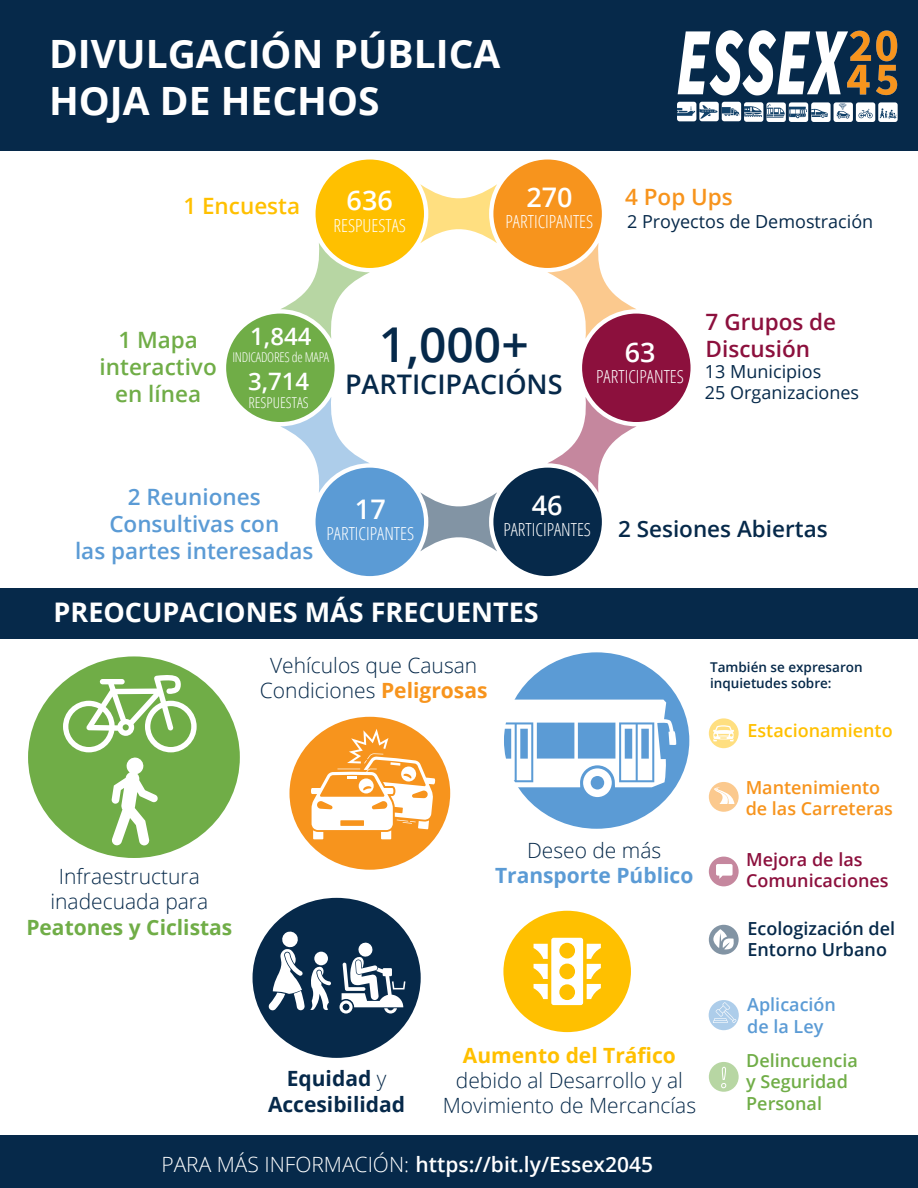
<style>
.page{position:relative;width:918px;height:1188px;background:#fff}
.page>*{position:absolute;margin:0;border:0;box-sizing:border-box;transform-origin:0 0}
.t1{font:600 48px "Open Sans";color:#06294a}
.t2{font:700 39px/46.8px "Open Sans";color:#fff}
.t3{font:700 27px "Open Sans";color:#fff}
.t4{font:600 27px "Open Sans";color:#06294a}
.t5{font:600 27px "Open Sans";color:#fff}
.t6{font:600 24px "Open Sans";color:#fff}
.t7{font:600 22.5px/27px "Open Sans";color:#5b9bd5;text-align:center}
.t8{font:600 22.5px/27px "Open Sans";color:#70ad47;text-align:center}
.t9{font:600 22.5px/27px "Open Sans";color:#8c103d}
.t10{font:600 22.5px "Open Sans";color:#06294a}
.t11{font:600 22.5px "Open Sans";color:#ffc000}
.t12{font:600 22.5px "Open Sans";color:#f7941d}
.t13{font:300 21px/25.2px "Open Sans";color:#06294a;text-align:center}
.t14{font:600 21px "Open Sans";color:#fff}
.t15{font:700 21px/25.2px "Open Sans";color:#06294a;text-align:center}
.t16{font:700 21px "Open Sans";color:#70ad47}
.t17{font:700 21px "Open Sans";color:#5b9bd5}
.t18{font:700 21px "Open Sans";color:#ffc000}
.t19{font:300 condensed 18px "Open Sans";color:#fff}
.t20{font:18px/21.6px "Open Sans";color:#06294a}
.t21{font:600 18px/21.6px "Open Sans";color:#70ad47}
.t22{font:600 18px/21.6px "Open Sans";color:#06294a}
.t23{font:600 18px/21.6px "Open Sans";color:#f7941d}
.t24{font:600 18px/21.6px "Open Sans";color:#8c103d}
.t25{font:600 18px/21.6px "Open Sans";color:#5b9bd5}
.t26{font:600 18px "Open Sans";color:#ffc000}
.t27{font:300 condensed 15px "Open Sans";color:#fff}
.t28{font:600 13.5px/16.2px "Open Sans";color:#06294a}
.t29{font:300 condensed 13.5px "Open Sans";letter-spacing:-.02em;color:#fff}
.s1{font-weight:700;color:#f7941d}
.s2{font-weight:300}
</style>
<div class="page">
<div style="left:504px;top:652px;width:185px;height:177px;background:#5b9bd5;border-radius:50%"></div>
<div style="left:0;top:589px;width:918px;height:50px;background:#06294a"></div>
<div style="left:0;top:0;width:918px;height:151px;background:#06294a"></div>
<div style="left:493px;top:160px;width:109px;height:108px;background:#f7941d;border-radius:50%"></div>
<div style="left:316px;top:160px;width:108px;height:108px;background:#ffc000;border-radius:50%"></div>
<div style="left:493px;top:468px;width:109px;height:108px;background:#06294a;border-radius:50%"></div>
<div style="left:582px;top:314px;width:109px;height:108px;background:#8c103d;border-radius:50%"></div>
<div style="left:226px;top:314px;width:109px;height:108px;background:#70ad47;border-radius:50%"></div>
<div style="left:316px;top:468px;width:108px;height:108px;background:#5b9bd5;border-radius:50%"></div>
<svg style="left:280px;top:243px;width:90px;height:96px"></svg>
<svg style="left:420px;top:184px;width:77px;height:59px"></svg>
<svg style="left:547px;top:397px;width:90px;height:96px"></svg>
<svg style="left:547px;top:243px;width:90px;height:96px"></svg>
<svg style="left:280px;top:397px;width:90px;height:96px"></svg>
<svg style="left:420px;top:492px;width:77px;height:59px"></svg>
<div style="left:253px;top:898px;width:168px;height:160px;background:#06294a;border-radius:50%"></div>
<div style="left:503px;top:911px;width:128px;height:121px;background:#ffc000;border-radius:50%"></div>
<div style="left:28px;top:656px;width:212px;height:202px;background:#70ad47;border-radius:50%"></div>
<svg style="left:63px;top:674px;width:134px;height:171px"></svg>
<svg style="left:534px;top:938px;width:67px;height:67px"></svg>
<svg style="left:709px;top:782px;width:30px;height:30px"></svg>
<svg style="left:712px;top:787px;width:22px;height:17px"></svg>
<svg style="left:709px;top:718px;width:30px;height:30px"></svg>
<svg style="left:713px;top:725px;width:21px;height:16px"></svg>
<div style="left:709px;top:857px;width:30px;height:29px;background:#c5879e;border-radius:50%"></div>
<svg style="left:716px;top:864px;width:17px;height:15px"></svg>
<svg style="left:709px;top:925px;width:30px;height:30px"></svg>
<svg style="left:713px;top:929px;width:22px;height:21px"></svg>
<svg style="left:709px;top:1000px;width:30px;height:30px"></svg>
<svg style="left:713px;top:1002px;width:23px;height:21px"></svg>
<div style="left:709px;top:1062px;width:30px;height:30px;background:#b7d6a3;border-radius:50%"></div>
<svg style="left:721px;top:1067px;width:6px;height:22px"></svg>
<div style="left:0;top:1135px;width:918px;height:53px;background:#06294a"></div>
<img style="left:677px;top:30px;width:221px;height:91px">
<svg style="left:268px;top:930px;width:63px;height:80px"></svg>
<svg style="left:340px;top:942px;width:65px;height:72px"></svg>
<svg style="left:504px;top:700px;width:173px;height:87px"></svg>
<div style="left:289px;top:717px;width:161px;height:153px;background:#f7941d;border-radius:50%"></div>
<svg style="left:311px;top:729px;width:125px;height:110px"></svg>
<h2 class="t2" style="left:49px;top:29px;width:453px">DIVULGACIÓN PÚBLICA<br>HOJA DE HECHOS</h2>
<p class="t11" style="left:183px;top:190px;width:118px">1 Encuesta</p>
<p class="t5" style="left:526px;top:178px;width:48px">270</p>
<p class="t19" style="left:506px;top:210px;width:89px">PARTICIPANTES</p>
<p class="t5" style="left:347px;top:182px;width:48px">636</p>
<p class="t12" style="left:625px;top:181px;width:109px">4 Pop Ups</p>
<p class="t19" style="left:334px;top:213px;width:74px">RESPUESTAS</p>
<p class="t20" style="left:627px;top:210px;width:248px">2 Proyectos de Demostración</p>
<p class="t8" style="left:100px;top:326px;width:119px">1 Mapa interactivo en línea</p>
<p class="t6" style="left:250px;top:320px;width:63px">1,844</p>
<p class="t29" style="left:232px;top:348px;width:98px">INDICADORES de MAPA</p>
<p class="t6" style="left:248px;top:365px;width:63px">3,714</p>
<p class="t27" style="left:248px;top:392px;width:62px">RESPUESTAS</p>
<p class="t9" style="left:706px;top:307px;width:132px">7 Grupos de<br>Discusión</p>
<h1 class="t1" style="left:379px;top:312px;width:151px">1,000+</h1>
<p class="t4" style="left:345px;top:366px;width:219px">PARTICIPACIÓNS</p>
<p class="t20" style="left:705px;top:360px;width:156px">13 Municipios<br>25 Organizaciones</p>
<p class="t5" style="left:625px;top:333px;width:32px">63</p>
<p class="t19" style="left:596px;top:364px;width:89px">PARTICIPANTES</p>
<p class="t7" style="left:75px;top:483px;width:240px">2 Reuniones<br>Consultivas con<br>las partes interesadas</p>
<p class="t5" style="left:355px;top:491px;width:32px">17</p>
<p class="t19" style="left:327px;top:522px;width:89px">PARTICIPANTES</p>
<p class="t5" style="left:532px;top:487px;width:32px">46</p>
<p class="t19" style="left:503px;top:518px;width:89px">PARTICIPANTES</p>
<p class="t3" style="left:54px;top:593px;width:487px">PREOCUPACIONES MÁS FRECUENTES</p>
<p class="t13" style="left:260px;top:652px;width:229px">Vehículos que Causan<br>Condiciones <span class="s1">Peligrosas</span></p>
<p class="t10" style="left:618px;top:513px;width:211px">2 Sesiones Abiertas</p>
<p class="t28" style="left:710px;top:659px;width:154px">También se expresaron inquietudes sobre:</p>
<p class="t26" style="left:747px;top:718px;width:147px">Estacionamiento</p>
<p class="t23" style="left:746px;top:776px;width:149px">Mantenimiento de las Carreteras</p>
<p class="t13" style="left:51px;top:863px;width:159px">Infraestructura inadecuada para</p>
<p class="t16" style="left:26px;top:912px;width:207px">Peatones y Ciclistas</p>
<p class="t13" style="left:527px;top:837px;width:136px">Deseo de más</p>
<p class="t17" style="left:495px;top:860px;width:200px">Transporte Público</p>
<p class="t15" style="left:268px;top:1066px;width:139px">Equidad <span class="s2">y<br></span>Accesibilidad</p>
<p class="t18" style="left:463px;top:1040px;width:214px">Aumento del Tráfico</p>
<p class="t13" style="left:443px;top:1067px;width:255px">debido al Desarrollo y al<br>Movimiento de Mercancías</p>
<p class="t14" style="left:161px;top:1150px;width:493px"><span class="s2">PARA MÁS INFORMACIÓN:</span> https://bit.ly/Essex2045</p>
<p class="t24" style="left:746px;top:848px;width:144px">Mejora de las<br>Comunicaciones</p>
<p class="t22" style="left:747px;top:917px;width:149px">Ecologización del<br>Entorno Urbano</p>
<p class="t25" style="left:747px;top:993px;width:90px">Aplicación de la Ley</p>
<p class="t21" style="left:746px;top:1049px;width:113px">Delincuencia y Seguridad<br>Personal</p>
</div>
